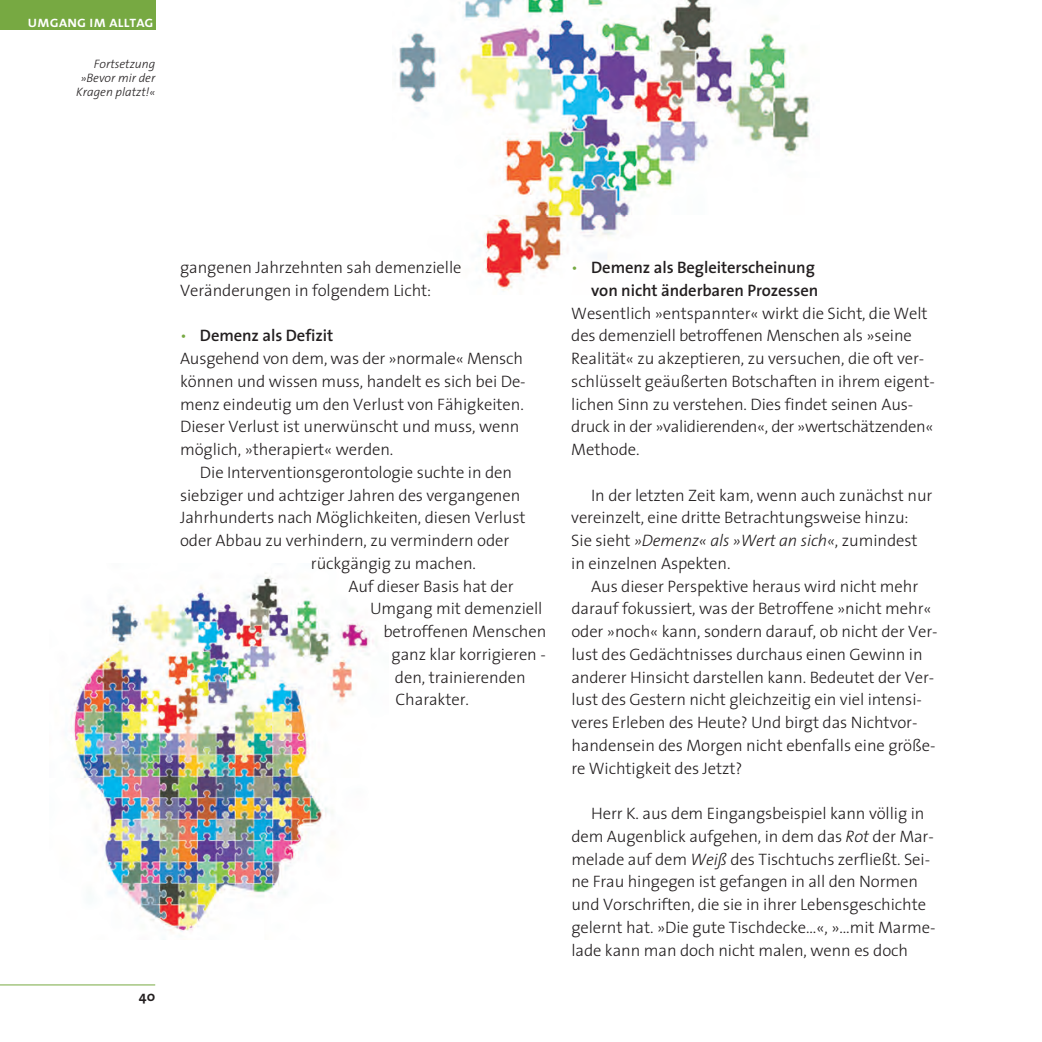
<style>
.page{position:relative;width:1042px;height:1042px;background:#fff}
.page>*{position:absolute;margin:0;border:0;box-sizing:border-box;transform-origin:0 0}
.t1{font:300 16.62px/22.8px "The Sans";letter-spacing:-.005em;color:#231f20}
.t2{font:600 16.62px/22.8px "The Sans";letter-spacing:-.005em;color:#231f20;text-align:right}
.t3{font:15.75px "The Sans Semi Bold Caps";letter-spacing:-.02em;color:#fff}
.t4{font:700 14px "The Sans";color:#231f20}
.t5{font:italic 300 12.25px/14px "The Sans";color:#231f20;text-align:right}
.s1{color:#77a942}
.s2{font-weight:600}
.s3{font-weight:300;color:#77a942}
.s4{font-style:italic}
</style>
<div class="page">
<img style="left:394px;top:0;width:416px;height:292px">
<img style="left:71px;top:573px;width:303px;height:367px">
<hr style="left:0;top:984px;width:155px;height:1px;background:#77a942">
<div style="left:0;top:0;width:155px;height:30px;background:#77a942"></div>
<p class="t3" style="left:28px;top:16px;width:128px">umgang im alltag</p>
<p class="t5" style="left:76px;top:58px;width:81px">Fortsetzung »Bevor mir der<br>Kragen platzt!«</p>
<p class="t1" style="left:180px;top:257px;width:283px">gangenen Jahrzehnten sah demenzielle<br>Verän de run gen in folgendem Licht:</p>
<p class="t1" style="left:180px;top:326px;width:347px"><span class="s1">•</span> <span class="s2">Demenz als Defizit<br></span>Ausgehend von dem, was der »normale« Mensch können und wissen muss, han delt es sich bei De - menz eindeutig um den Verlust von Fähigkeiten.<br>Dieser Verlust ist unerwünscht und muss, wenn möglich, »therapiert« werden.</p>
<p class="t1" style="left:200px;top:462px;width:314px">Die Interventionsgerontologie suchte in den</p>
<p class="t1" style="left:180px;top:485px;width:342px">sieb ziger und achtziger Jahren des vergangenen</p>
<p class="t1" style="left:180px;top:508px;width:347px">Jahr hunderts nach Möglichkeiten, diesen Verlust</p>
<p class="t1" style="left:180px;top:531px;width:331px">oder Abbau zu verhindern, zu vermindern oder</p>
<p class="t1" style="left:311px;top:553px;width:167px">rückgän gig zu machen.</p>
<p class="t1" style="left:348px;top:576px;width:167px">Auf dieser Basis hat der</p>
<p class="t1" style="left:370px;top:599px;width:174px">Um gang mit demen ziell</p>
<p class="t1" style="left:383px;top:622px;width:164px">betroffenen Menschen</p>
<p class="t1" style="left:391px;top:644px;width:156px">ganz klar korri gie ren -</p>
<p class="t1" style="left:395px;top:667px;width:132px">den, trainierenden</p>
<p class="t1" style="left:395px;top:690px;width:75px">Charakter.</p>
<p class="t4" style="left:139px;top:991px;width:18px">40</p>
<p class="t2" style="left:571px;top:258px;width:248px"><span class="s3">•</span> Demenz als Begleiterscheinung von nicht änder baren Prozessen</p>
<p class="t1" style="left:571px;top:303px;width:365px">Wesentlich »entspannter« wirkt die Sicht, die Welt des demenziell betroffenen Men schen als »seine Realität« zu akzeptieren, zu versuchen, die oft ver - schlüsselt geäußerten Botschaften in ihrem eigent - lichen Sinn zu verstehen. Dies findet seinen Aus - druck in der »validierenden«, der »wertschät zen den« Methode.</p>
<p class="t1" style="left:571px;top:485px;width:363px;text-indent:20px">In der letzten Zeit kam, wenn auch zunächst nur vereinzelt, eine dritte Betrachtungsweise hinzu:<br>Sie sieht <span class="s4">»Demenz« als »Wert an sich«</span>, zumindest in einzelnen Aspekten.</p>
<p class="t1" style="left:571px;top:576px;width:368px;text-indent:20px">Aus dieser Perspektive heraus wird nicht mehr darauf fokussiert, was der Betroffene »nicht mehr« oder »noch« kann, sondern darauf, ob nicht der Ver - lust des Gedächtnisses durchaus einen Gewinn in anderer Hinsicht darstellen kann. Bedeutet der Ver - lust des Gestern nicht gleichzeitig ein viel intensi&shy;ve res Erleben des Heute? Und birgt das Nichtvor - han den sein des Morgen nicht ebenfalls eine grö ße - re Wichtigkeit des Jetzt?</p>
<p class="t1" style="left:571px;top:804px;width:366px;text-indent:20px">Herr K. aus dem Eingangsbeispiel kann völlig in dem Augenblick aufgehen, in dem das <span class="s4">Rot</span> der Mar - melade auf dem <span class="s4">Weiß</span> des Tischtuchs zerfließt. Sei - ne Frau hingegen ist gefangen in all den Normen und Vorschriften, die sie in ihrer Lebensgeschichte ge lernt hat. »Die gute Tischdecke…«, »…mit Marme - lade kann man doch nicht malen, wenn es doch</p>
</div>
